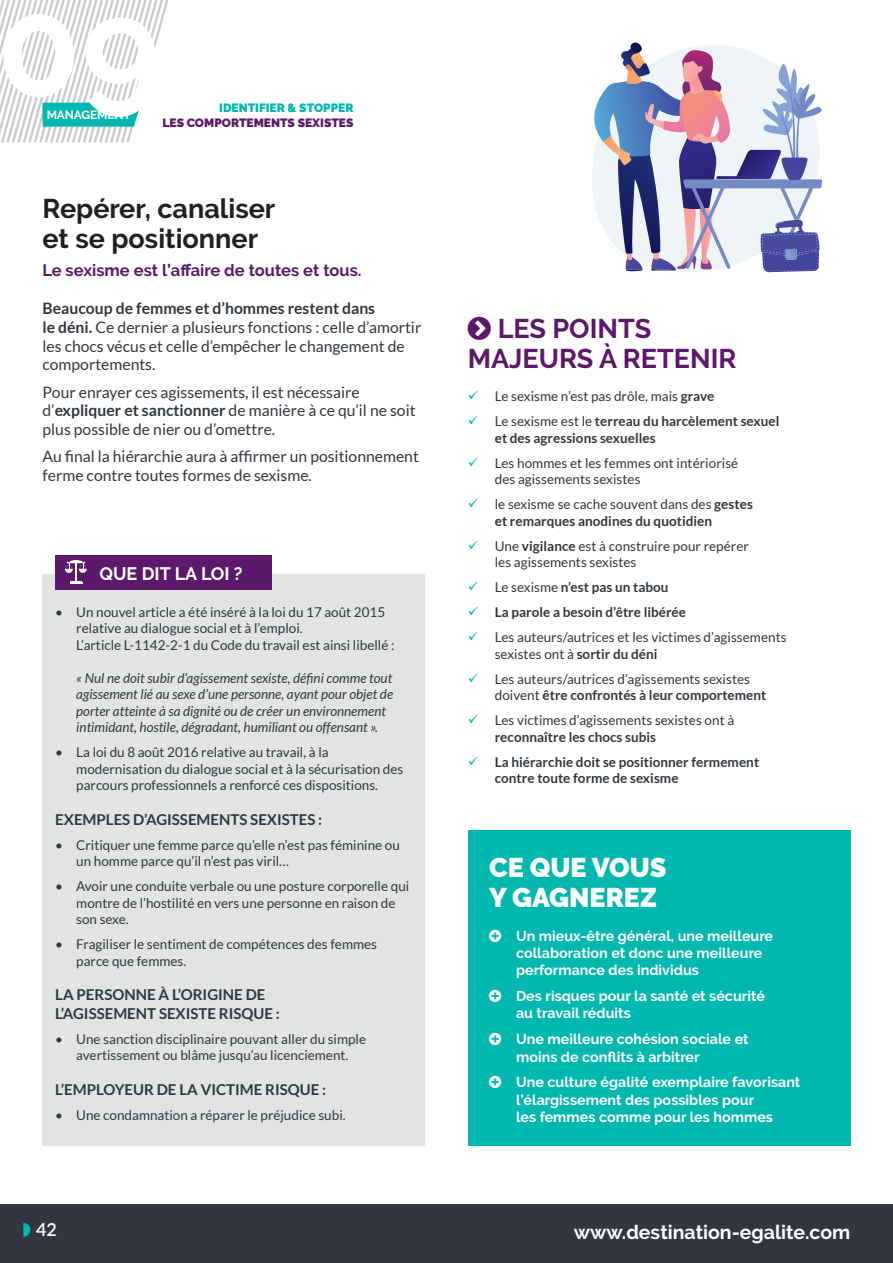
<style>
.page{position:relative;width:893px;height:1263px;background:#fff}
.page>*{position:absolute;margin:0;border:0;box-sizing:border-box;transform-origin:0 0}
.t1{font:700 136.8px "Raleway";color:#fff}
.t2{font:700 27px/30px "Raleway";color:#231f20}
.t3{font:700 27px/30px "Raleway";color:#5c186a}
.t4{font:900 27px/30px "Raleway";color:#fff}
.t5{font:700 19.5px "Raleway";color:#fff}
.t6{font:700 18px "Raleway";color:#fff}
.t7{font:600 18px "Lato";color:#fff}
.t8{font:700 16.5px "Raleway";color:#5c186a}
.t9{font:15.75px/18.8px "Lato";color:#323640}
.t10{font:700 15px/18px "Lato";color:#323640}
.t11{font:700 14.25px/17.2px "Raleway";letter-spacing:.005em;color:#fff}
.t12{font:13.5px/16.5px "Lato";color:#323640}
.t13{font:700 13.5px/25px "Lato";letter-spacing:.005em;color:#323640}
.t14{font:italic 13.5px/16.5px "Lato";color:#323640}
.t15{font:900 12px "Raleway";color:#5c186a}
.t16{font:900 12px "Raleway";color:#00b8af}
.t17{font:700 12px "Raleway";letter-spacing:-.01em;color:#fff}
.s1{font-weight:700}
.s2{font-weight:400}
</style>
<div class="page">
<div style="left:0;top:1205px;width:893px;height:58px;background:#323640"></div>
<svg style="left:0;top:0;width:169px;height:142px"></svg>
<svg style="left:592px;top:43px;width:230px;height:229px"></svg>
<div style="left:43px;top:574px;width:382px;height:572px;background:#e2e4e2"></div>
<div style="left:468px;top:830px;width:382px;height:316px;background:#00b8af"></div>
<div style="left:55px;top:555px;width:217px;height:34px;background:#5c186a"></div>
<hr style="left:75px;top:561px;width:2px;height:21px;background:#fff">
<svg style="left:70px;top:582px;width:12px;height:2px"></svg>
<svg style="left:65px;top:560px;width:22px;height:13px"></svg>
<svg style="left:23px;top:1223px;width:7px;height:14px"></svg>
<h1 class="t1" style="left:-3px;top:-31px;width:166px">09</h1>
<p class="t16" style="left:219px;top:101px;width:136px">IDENTIFIER &amp; STOPPER</p>
<p class="t15" style="left:163px;top:116px;width:192px">LES COMPORTEMENTS SEXISTES</p>
<p class="t17" style="left:47px;top:108px;width:86px">MANAGEMENT</p>
<h2 class="t2" style="left:43px;top:193px;width:234px">Repérer, canaliser et se positionner</h2>
<p class="t8" style="left:43px;top:261px;width:321px">Le sexisme est l’affaire de toutes et tous.</p>
<p class="t9" style="left:43px;top:299px;width:380px"><span class="s1">Beaucoup de femmes et d’hommes restent dans<br>le déni.</span> Ce dernier a plusieurs fonctions : celle d’amortir les chocs vécus et celle d’empêcher le changement de comportements.</p>
<p class="t9" style="left:43px;top:382px;width:375px">Pour enrayer ces agissements, il est nécessaire d’<span class="s1">expliquer et sanctionner</span> de manière à ce qu’il ne soit plus possible de nier ou d’omettre.</p>
<p class="t9" style="left:43px;top:447px;width:378px">Au final la hiérarchie aura à affirmer un positionnement ferme contre toutes formes de sexisme.</p>
<h3 class="t6" style="left:100px;top:564px;width:145px">QUE DIT LA LOI ?</h3>
<p class="t12" style="left:76px;top:604px;width:320px;text-indent:-21px">• Un nouvel article a été inséré à la loi du 17 août 2015 relative au dialogue social et à l’emploi.<br>L’article L-1142-2-1 du Code du travail est ainsi libellé :</p>
<p class="t14" style="left:76px;top:670px;width:318px">« Nul ne doit subir d’agissement sexiste, défini comme tout agissement lié au sexe d’une personne, ayant pour objet de porter atteinte à sa dignité ou de créer un environnement intimidant, hostile, dégradant, humiliant ou offensant ».</p>
<p class="t12" style="left:76px;top:744px;width:329px;text-indent:-21px">• La loi du 8 août 2016 relative au travail, à la modernisation du dialogue social et à la sécurisation des parcours professionnels a renforcé ces dispositions.</p>
<p class="t10" style="left:55px;top:810px;width:268px">EXEMPLES D’AGISSEMENTS SEXISTES :</p>
<p class="t12" style="left:76px;top:837px;width:325px;text-indent:-21px">• Critiquer une femme parce qu’elle n’est pas féminine ou un homme parce qu’il n’est pas viril…</p>
<p class="t12" style="left:76px;top:878px;width:334px;text-indent:-21px">• Avoir une conduite verbale ou une posture corporelle qui montre de l’hostilité en vers une personne en raison de son sexe.</p>
<p class="t12" style="left:76px;top:936px;width:302px;text-indent:-21px">• Fragiliser le sentiment de compétences des femmes parce que femmes.</p>
<p class="t10" style="left:55px;top:986px;width:226px">LA PERSONNE À L’ORIGINE DE<br>L’AGISSEMENT SEXISTE RISQUE :</p>
<p class="t12" style="left:55px;top:1030px;width:312px;text-align:center">• Une sanction disciplinaire pouvant aller du simple avertissement ou blâme jusqu’au licenciement.</p>
<p class="t10" style="left:55px;top:1080px;width:272px">L’EMPLOYEUR DE LA VICTIME RISQUE :</p>
<p class="t12" style="left:55px;top:1106px;width:292px">• Une condamnation a réparer le préjudice subi.</p>
<h3 class="t7" style="left:36px;top:1216px;width:22px">42</h3>
<h2 class="t3" style="left:468px;top:313px;width:270px;text-indent:30px">LES POINTS<br>MAJEURS À RETENIR</h2>
<p class="t12" style="left:495px;top:384px;width:286px;line-height:25px">Le sexisme n’est pas drôle, mais <span class="s1">grave<br></span>Le sexisme est le <span class="s1">terreau du harcèlement sexuel</span></p>
<p class="t13" style="left:495px;top:425px;width:162px">et des agressions sexuelles</p>
<p class="t12" style="left:495px;top:455px;width:245px">Les hommes et les femmes ont intériorisé des agissements sexistes</p>
<p class="t13" style="left:495px;top:496px;width:260px;line-height:16.5px"><span class="s2">le sexisme se cache souvent dans des</span> gestes et remarques anodines du quotidien</p>
<p class="t12" style="left:495px;top:538px;width:256px">Une <span class="s1">vigilance</span> est à construire pour repérer les agissements sexistes</p>
<p class="t13" style="left:495px;top:575px;width:193px"><span class="s2">Le sexisme</span> n’est pas un tabou<br>La parole a besoin d’être libérée</p>
<p class="t12" style="left:495px;top:629px;width:293px">Les auteurs/autrices et les victimes d’agissements sexistes ont à <span class="s1">sortir du déni</span></p>
<p class="t12" style="left:495px;top:671px;width:273px">Les auteurs/autrices d’agissements sexistes doivent <span class="s1">être confrontés à leur comportement</span></p>
<p class="t12" style="left:495px;top:712px;width:241px">Les victimes d’agissements sexistes ont à</p>
<p class="t13" style="left:495px;top:724px;width:266px">reconnaître les chocs subis<br>La hiérarchie doit se positionner fermement</p>
<p class="t13" style="left:495px;top:766px;width:185px">contre toute forme de sexisme</p>
<h2 class="t4" style="left:489px;top:852px;width:179px">CE QUE VOUS<br>Y GAGNEREZ</h2>
<p class="t11" style="left:516px;top:927px;width:259px">Un mieux-être général, une meilleure collaboration et donc une meilleure performance des individus</p>
<p class="t11" style="left:516px;top:988px;width:250px">Des risques pour la santé et sécurité au travail réduits</p>
<p class="t11" style="left:516px;top:1031px;width:234px">Une meilleure cohésion sociale et moins de conflits à arbitrer</p>
<p class="t11" style="left:516px;top:1074px;width:286px">Une culture égalité exemplaire favorisant l’élargissement des possibles pour<br>les femmes comme pour les hommes</p>
<h3 class="t5" style="left:574px;top:1221px;width:278px">www.destination-egalite.com</h3>
</div>
